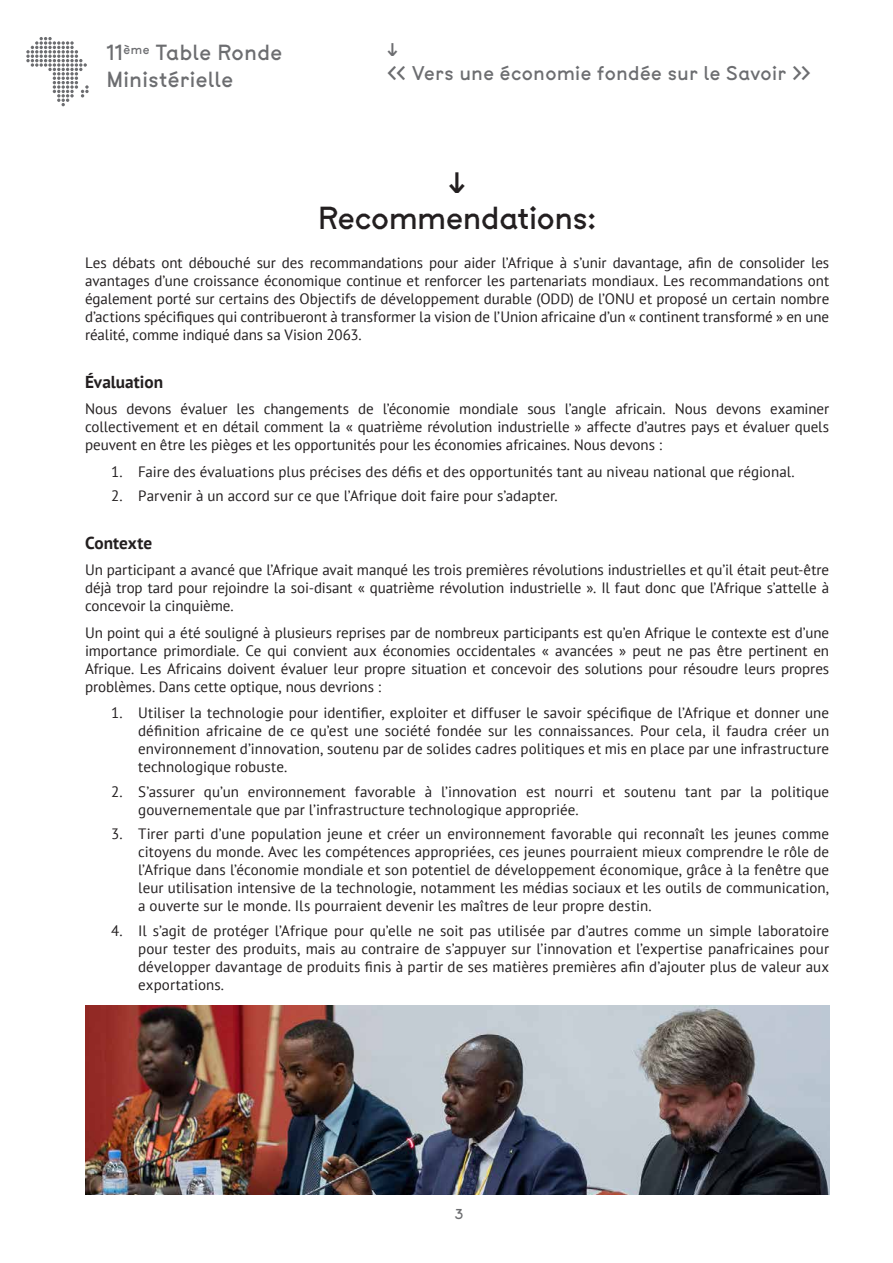
<style>
.page{position:relative;width:893px;height:1263px;background:#fff}
.page>*{position:absolute;margin:0;border:0;box-sizing:border-box;transform-origin:0 0}
.ueberschrift_gross{font:30px/36px "Btp";color:#231f20;text-align:center}
.t1{font:20.55px/26.2px "Btp";letter-spacing:.025em;color:#6c6d70}
.t2{font:18.6px/24px "Btp";letter-spacing:.03em;color:#6c6d70}
.t3{font:700 17.25px "PT Sans";color:#231f20}
.fliesstext{font:15px/18px "PT Sans";letter-spacing:.005em;color:#231f20;text-align:justify}
.t4{font:13.5px "Btp";color:#6c6d70}
</style>
<div class="page">
<svg style="left:26px;top:37px;width:63px;height:69px"></svg>
<img style="left:85px;top:1006px;width:744px;height:189px">
<h2 class="t1" style="left:107px;top:40px;width:177px">11<sup>ème</sup> Table Ronde<br>Ministérielle</h2>
<p class="t2" style="left:387px;top:37px;width:426px">↓<br>&lt;&lt; Vers une économie fondée sur le Savoir &gt;&gt;</p>
<p class="ueberschrift_gross" style="left:318px;top:164px;width:279px">↓<br>Recommendations:</p>
<p class="fliesstext" style="left:85px;top:253px;width:746px">Les débats ont débouché sur des recommandations pour aider l’Afrique à s’unir davantage, afin de consolider les avantages d’une croissance économique continue et renforcer les partenariats mondiaux. Les recommandations ont également porté sur certains des Objectifs de développement durable (ODD) de l’ONU et proposé un certain nombre d’actions spécifiques qui contribueront à transformer la vision de l’Union africaine d’un « continent transformé » en une réalité, comme indiqué dans sa Vision 2063.</p>
<p class="t3" style="left:85px;top:370px;width:80px">Évaluation</p>
<p class="fliesstext" style="left:85px;top:399px;width:746px">Nous devons évaluer les changements de l’économie mondiale sous l’angle africain. Nous devons examiner collectivement et en détail comment la « quatrième révolution industrielle » affecte d’autres pays et évaluer quels peuvent en être les pièges et les opportunités pour les économies africaines. Nous devons :</p>
<p class="fliesstext" style="left:111px;top:462px;width:685px">1. Faire des évaluations plus précises des défis et des opportunités tant au niveau national que régional.</p>
<p class="fliesstext" style="left:111px;top:486px;width:448px">2. Parvenir à un accord sur ce que l’Afrique doit faire pour s’adapter.</p>
<p class="t3" style="left:85px;top:531px;width:69px">Contexte</p>
<p class="fliesstext" style="left:85px;top:561px;width:746px">Un participant a avancé que l’Afrique avait manqué les trois premières révolutions industrielles et qu’il était peut-être déjà trop tard pour rejoindre la soi-disant « quatrième révolution industrielle ». Il faut donc que l’Afrique s’attelle à concevoir la cinquième.</p>
<p class="fliesstext" style="left:85px;top:623px;width:746px">Un point qui a été souligné à plusieurs reprises par de nombreux participants est qu’en Afrique le contexte est d’une importance primordiale. Ce qui convient aux économies occidentales « avancées » peut ne pas être pertinent en Afrique. Les Africains doivent évaluer leur propre situation et concevoir des solutions pour résoudre leurs propres problèmes. Dans cette optique, nous devrions :</p>
<p class="fliesstext" style="left:138px;top:704px;width:692px;text-indent:-27px">1. Utiliser la technologie pour identifier, exploiter et diffuser le savoir spécifique de l’Afrique et donner une définition africaine de ce qu’est une société fondée sur les connaissances. Pour cela, il faudra créer un environnement d’innovation, soutenu par de solides cadres politiques et mis en place par une infrastructure technologique robuste.</p>
<p class="fliesstext" style="left:138px;top:782px;width:692px;text-indent:-27px">2. S’assurer qu’un environnement favorable à l’innovation est nourri et soutenu tant par la politique gouvernementale que par l’infrastructure technologique appropriée.</p>
<p class="fliesstext" style="left:138px;top:824px;width:693px;text-indent:-27px">3. Tirer parti d’une population jeune et créer un environnement favorable qui reconnaît les jeunes comme citoyens du monde. Avec les compétences appropriées, ces jeunes pourraient mieux comprendre le rôle de l’Afrique dans l’économie mondiale et son potentiel de développement économique, grâce à la fenêtre que leur utilisation intensive de la technologie, notamment les médias sociaux et les outils de communication, a ouverte sur le monde. Ils pourraient devenir les maîtres de leur propre destin.</p>
<p class="fliesstext" style="left:138px;top:921px;width:692px;text-indent:-27px">4. Il s’agit de protéger l’Afrique pour qu’elle ne soit pas utilisée par d’autres comme un simple laboratoire pour tester des produits, mais au contraire de s’appuyer sur l’innovation et l’expertise panafricaines pour développer davantage de produits finis à partir de ses matières premières afin d’ajouter plus de valeur aux exportations.</p>
<p class="t4" style="left:455px;top:1204px;width:10px">3</p>
</div>
